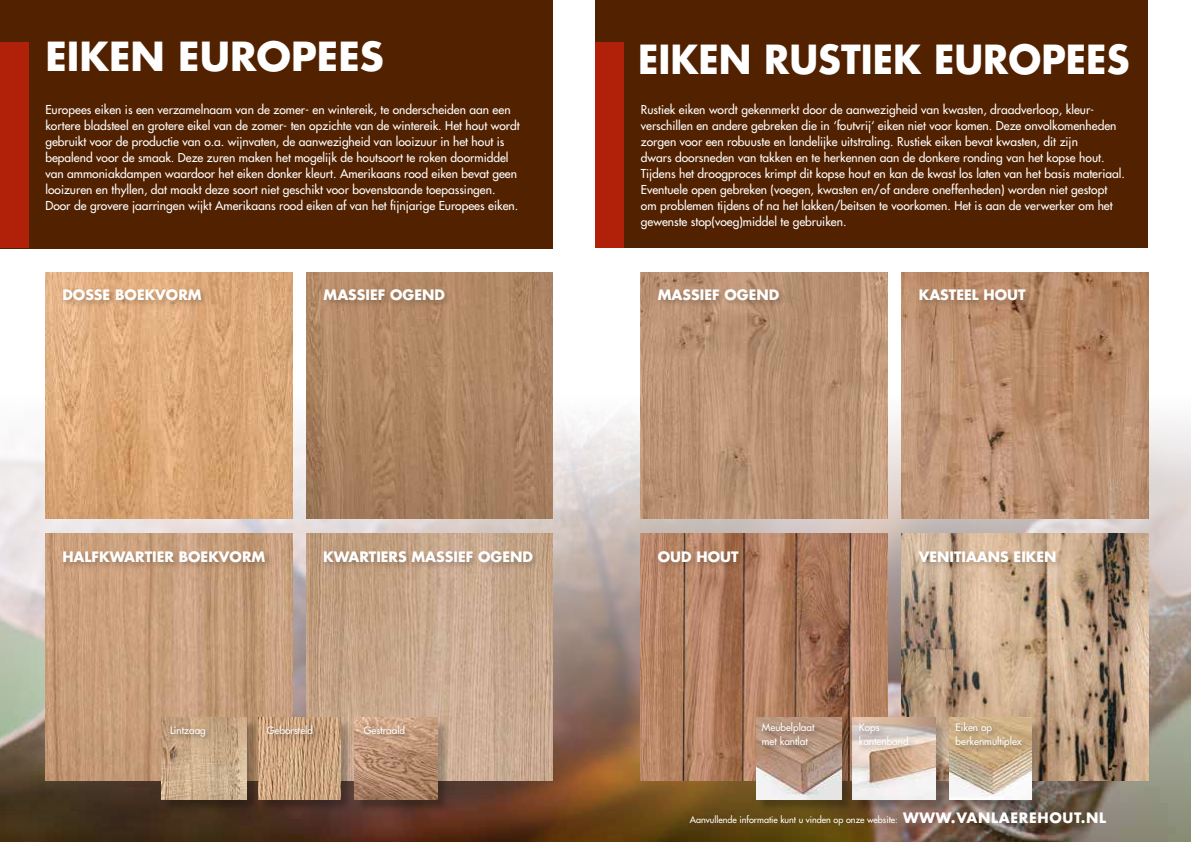
<style>
.page{position:relative;width:1191px;height:842px;background:#fff}
.page>*{position:absolute;margin:0;border:0;box-sizing:border-box;transform-origin:0 0}
.t1{font:700 39px "Futura";color:#fff;scale:.95 1}
.t2{font:700 39px "Futura";color:#fff}
.t3{font:700 14px "Futura";color:#fff}
.t4{font:12px/16px "Futura";color:#fff}
.t5{font:10px/14px "Futura";color:#fff}
.t6{font:9px "Futura";color:#fff}
.s1{font-weight:700;font-size:14px}
</style>
<div class="page">
<img style="left:0;top:396px;width:1191px;height:446px">
<img style="left:901px;top:533px;width:247px;height:247px">
<div style="left:916px;top:548px;width:148px;height:22px;background:#000;opacity:.25"></div>
<div style="left:0;top:0;width:553px;height:248px;background:#512100"></div>
<div style="left:0;top:43px;width:28px;height:205px;background:#b12009"></div>
<div style="left:595px;top:0;width:553px;height:248px;background:#512100"></div>
<div style="left:595px;top:43px;width:29px;height:205px;background:#b12009"></div>
<img style="left:306px;top:533px;width:247px;height:247px">
<img style="left:306px;top:272px;width:247px;height:247px">
<img style="left:45px;top:533px;width:247px;height:247px">
<img style="left:45px;top:272px;width:247px;height:247px">
<img style="left:641px;top:272px;width:246px;height:247px">
<div style="left:60px;top:287px;width:149px;height:22px;background:#000;opacity:.25"></div>
<div style="left:60px;top:548px;width:213px;height:22px;background:#000;opacity:.25"></div>
<div style="left:321px;top:548px;width:220px;height:22px;background:#000;opacity:.25"></div>
<div style="left:321px;top:287px;width:132px;height:22px;background:#000;opacity:.25"></div>
<img style="left:641px;top:533px;width:246px;height:247px">
<div style="left:655px;top:548px;width:91px;height:22px;background:#000;opacity:.25"></div>
<div style="left:655px;top:287px;width:132px;height:22px;background:#000;opacity:.25"></div>
<img style="left:901px;top:272px;width:247px;height:247px">
<div style="left:917px;top:287px;width:116px;height:22px;background:#000;opacity:.25"></div>
<div style="left:854px;top:719px;width:93px;height:93px;background:#000;opacity:.25"></div>
<img style="left:853px;top:717px;width:82px;height:82px">
<div style="left:856px;top:721px;width:60px;height:32px;background:#000;opacity:.45"></div>
<div style="left:951px;top:719px;width:93px;height:93px;background:#000;opacity:.25"></div>
<img style="left:949px;top:717px;width:82px;height:82px">
<div style="left:953px;top:720px;width:76px;height:35px;background:#000;opacity:.45"></div>
<div style="left:757px;top:719px;width:97px;height:93px;background:#000;opacity:.25"></div>
<img style="left:756px;top:717px;width:85px;height:82px">
<div style="left:759px;top:720px;width:63px;height:33px;background:#000;opacity:.45"></div>
<div style="left:260px;top:719px;width:93px;height:93px;background:#000;opacity:.25"></div>
<img style="left:258px;top:717px;width:82px;height:82px">
<div style="left:265px;top:723px;width:56px;height:19px;background:#000;opacity:.45"></div>
<div style="left:356px;top:719px;width:94px;height:93px;background:#000;opacity:.25"></div>
<img style="left:355px;top:717px;width:82px;height:82px">
<div style="left:361px;top:723px;width:52px;height:19px;background:#000;opacity:.45"></div>
<div style="left:163px;top:719px;width:96px;height:93px;background:#000;opacity:.25"></div>
<img style="left:162px;top:717px;width:85px;height:82px">
<div style="left:168px;top:724px;width:46px;height:20px;background:#000;opacity:.45"></div>
<h1 class="t2" style="left:45px;top:30px;width:340px">EIKEN EUROPEES</h1>
<p class="t4" style="left:45px;top:102px;width:476px">Europees eiken is een verzamelnaam van de zomer- en wintereik, te onderscheiden aan een kortere bladsteel en grotere eikel van de zomer- ten opzichte van de wintereik. Het hout wordt gebruikt voor de productie van o.a. wijnvaten, de aanwezigheid van looizuur in het hout is bepalend voor de smaak. Deze zuren maken het mogelijk de houtsoort te roken doormiddel van ammoniakdampen waardoor het eiken donker kleurt. Amerikaans rood eiken bevat geen looizuren en thyllen, dat maakt deze soort niet geschikt voor bovenstaande toepassingen.<br>Door de grovere jaarringen wijkt Amerikaans rood eiken af van het fijnjarige Europees eiken.</p>
<h1 class="t1" style="left:638px;top:32px;width:519px">EIKEN RUSTIEK EUROPEES</h1>
<p class="t4" style="left:641px;top:102px;width:485px">Rustiek eiken wordt gekenmerkt door de aanwezigheid van kwasten, draadverloop, kleur&shy;verschillen en andere gebreken die in ‘foutvrij‘ eiken niet voor komen. Deze onvolkomenheden zorgen voor een robuuste en landelijke uitstraling. Rustiek eiken bevat kwasten, dit zijn<br>dwars doorsneden van takken en te herkennen aan de donkere ronding van het kopse hout.<br>Tijdens het droogproces krimpt dit kopse hout en kan de kwast los laten van het basis materiaal.<br>Eventuele open gebreken (voegen, kwasten en/of andere oneffenheden) worden niet gestopt om problemen tijdens of na het lakken/beitsen te voorkomen. Het is aan de verwerker om het gewenste stop(voeg)middel te gebruiken.</p>
<p class="t3" style="left:62px;top:285px;width:141px">DOSSE BOEKVORM</p>
<p class="t3" style="left:324px;top:285px;width:123px">MASSIEF OGEND</p>
<p class="t3" style="left:658px;top:285px;width:123px">MASSIEF OGEND</p>
<p class="t3" style="left:918px;top:285px;width:108px">KASTEEL HOUT</p>
<p class="t3" style="left:62px;top:547px;width:204px">HALFKWARTIER BOEKVORM</p>
<p class="t3" style="left:323px;top:547px;width:211px">KWARTIERS MASSIEF OGEND</p>
<p class="t3" style="left:658px;top:547px;width:82px">OUD HOUT</p>
<p class="t3" style="left:918px;top:547px;width:139px">VENITIAANS EIKEN</p>
<p class="t5" style="left:170px;top:723px;width:37px">Lintzaag</p>
<p class="t5" style="left:267px;top:723px;width:48px">Geborsteld</p>
<p class="t5" style="left:364px;top:723px;width:43px">Gestraald</p>
<p class="t5" style="left:762px;top:720px;width:54px">Meubelplaat met kantlat</p>
<p class="t5" style="left:858px;top:720px;width:51px">Kops kantenband</p>
<p class="t5" style="left:955px;top:720px;width:68px">Eiken op berkenmultiplex</p>
<p class="t6" style="left:690px;top:814px;width:418px">Aanvullende informatie kunt u vinden op onze website: <span class="s1">WWW.VANLAEREHOUT.NL</span></p>
</div>
